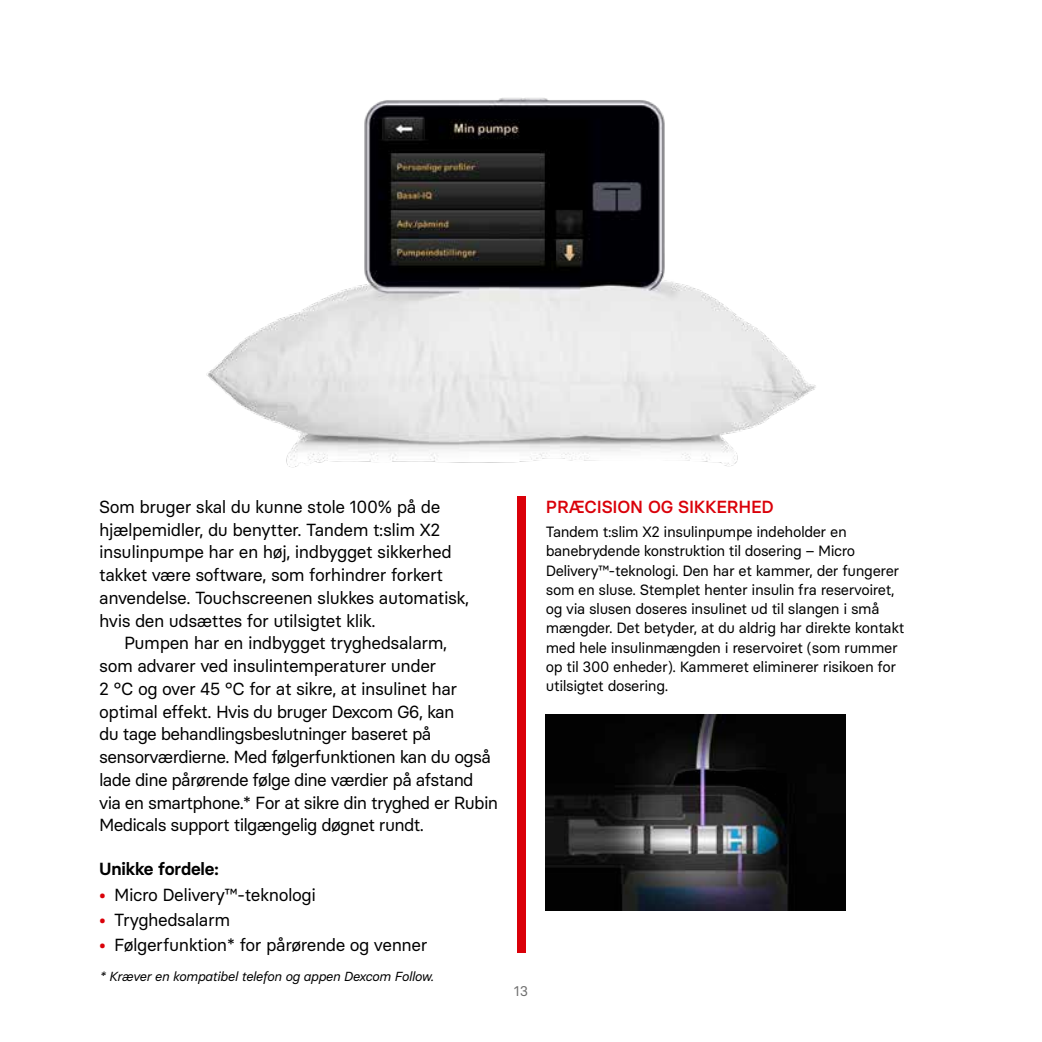
<style>
.page{position:relative;width:1042px;height:1042px;background:#fff}
.page>*{position:absolute;margin:0;border:0;box-sizing:border-box;transform-origin:0 0}
.t1{font:17.5px/22.8px "Basier Circle";letter-spacing:-.025em;color:#000}
.t2{font:500 17.5px "Basier Circle";letter-spacing:-.01em;color:#da0009}
.t3{font:600 17.5px "Basier Circle";letter-spacing:-.01em;color:#000}
.t4{font:14.88px/19.2px "Basier Circle";letter-spacing:-.025em;color:#000}
.t5{font:14px "Basier Circle";color:#6e6e6e}
.t6{font:italic 13.12px "Basier Circle";letter-spacing:-.025em;color:#000}
.s1{color:#da0009}
</style>
<div class="page">
<img style="left:546px;top:714px;width:299px;height:196px">
<div style="left:517px;top:496px;width:8px;height:456px;background:#da0009"></div>
<img style="left:206px;top:98px;width:610px;height:423px">
<p class="t1" style="left:99px;top:495px;width:372px">Som bruger skal du kunne stole 100% på de hjælpemidler, du benytter. Tandem t:slim X2 insulinpumpe har en høj, indbygget sikkerhed takket være software, som forhindrer forkert anvendelse. Touchscreenen slukkes automatisk, hvis den udsættes for utilsigtet klik.</p>
<p class="t1" style="left:99px;top:631px;width:400px;text-indent:25px">Pumpen har en indbygget tryghedsalarm,<br>som advarer ved insulintemperaturer under<br>2 °C og over 45 °C for at sikre, at insulinet har optimal effekt. Hvis du bruger Dexcom G6, kan<br>du tage behandlingsbeslutninger baseret på sensorværdierne. Med følgerfunktionen kan du også lade dine pårørende følge dine værdier på afstand via en smartphone.* For at sikre din tryghed er Rubin Medicals support tilgængelig døgnet rundt.</p>
<p class="t3" style="left:99px;top:858px;width:121px">Unikke fordele:</p>
<p class="t1" style="left:99px;top:883px;width:218px"><span class="s1">•</span> Micro Delivery™-teknologi</p>
<p class="t1" style="left:99px;top:908px;width:133px"><span class="s1">•</span> Tryghedsalarm</p>
<p class="t1" style="left:99px;top:933px;width:330px"><span class="s1">•</span> Følgerfunktion* for pårørende og venner</p>
<p class="t6" style="left:99px;top:968px;width:336px">* Kræver en kompatibel telefon og appen Dexcom Follow.</p>
<p class="t5" style="left:514px;top:982px;width:16px">13</p>
<p class="t2" style="left:546px;top:496px;width:230px">PRÆCISION OG SIKKERHED</p>
<p class="t4" style="left:546px;top:522px;width:360px">Tandem t:slim X2 insulinpumpe indeholder en banebrydende konstruktion til dosering – Micro Delivery™-teknologi. Den har et kammer, der fungerer som en sluse. Stemplet henter insulin fra reservoiret, og via slusen doseres insulinet ud til slangen i små mængder. Det betyder, at du aldrig har direkte kontakt med hele insulinmængden i reservoiret (som rummer op til 300 enheder). Kammeret eliminerer risikoen for utilsigtet dosering.</p>
</div>
